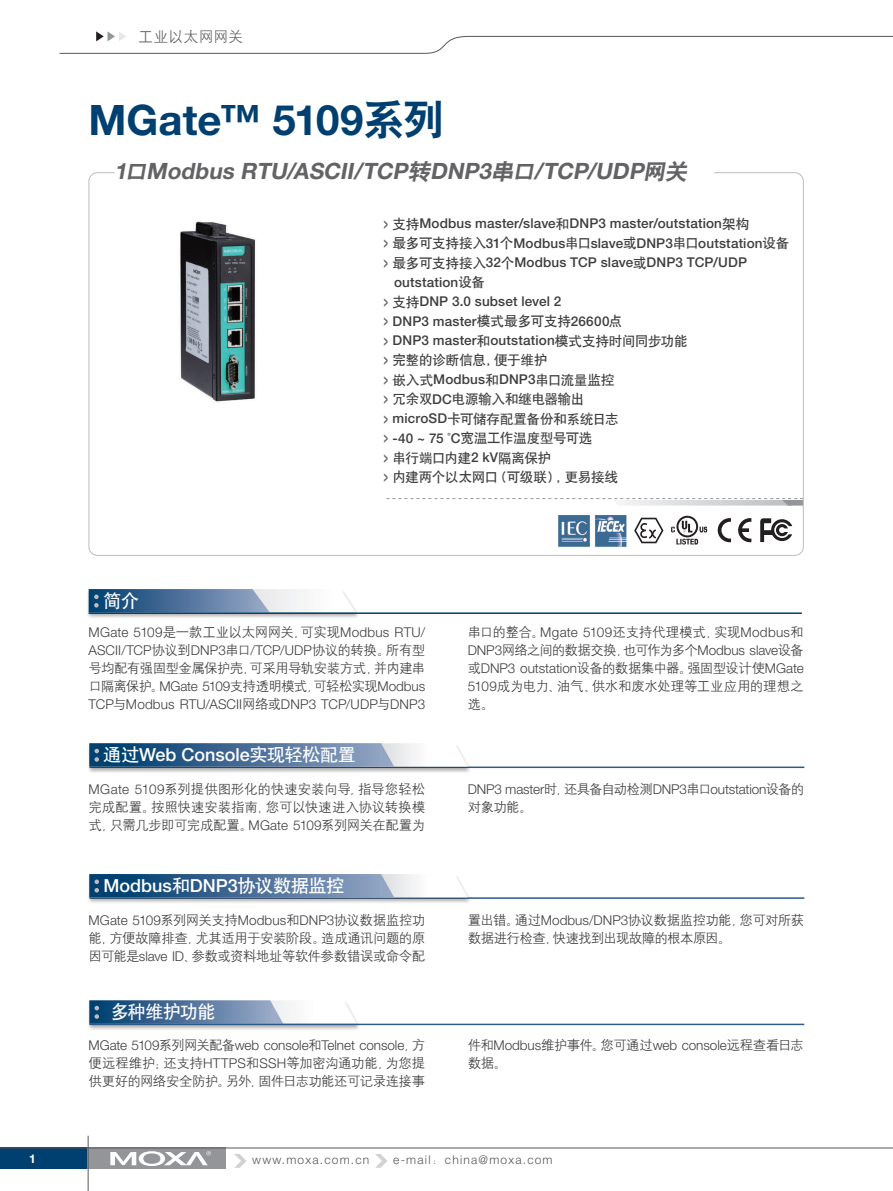
<style>
.page{position:relative;width:893px;height:1191px;background:#fff}
.page>*{position:absolute;margin:0;border:0;box-sizing:border-box;transform-origin:0 0}
.pro_name{font:700 42px "Helvetica Neue LT Std";color:#004071}
.pro_des{font:italic 700 22.5px "Helvetica Neue LT Std";color:#636366}
.topic{font:500 18px "Helvetica Neue LT Std";color:#fff}
.topic-2{font:18px "H Yb 1 gj";letter-spacing:-.04em;color:#fff}
.t1{font:15px "H Yg 2 gj";letter-spacing:-.005em;color:#636366}
.body{font:13.5px/18px "H Yg 2 gj";letter-spacing:-.04em;color:#3e3e3f;text-align:justify}
.t2{font:500 13.5px/19.5px "Helvetica Neue LT Std";letter-spacing:.01em;color:#3e3e3f}
.body-2{font:300 13.5px/18px "Helvetica Neue LT Std";letter-spacing:.005em;color:#3e3e3f;text-align:justify}
.t3{font:13.5px "H Yb 1 gj";letter-spacing:-.02em;color:#3e3e3f}
.body-3{font:13.5px/18px "H Yg 2 gj";letter-spacing:-.02em;color:#3e3e3f}
.t4{font:300 12px "Helvetica Neue LT Std";letter-spacing:.1em;color:#57585a}
.t5{font:700 12px "Helvetica Neue LT Std";color:#fff}
.s1{font-family:"H Yb 2 gj";font-weight:400}
.s2{font-weight:300;font-size:27px;color:#636366}
.s3{font-family:"H Yb 1 gj";font-weight:400}
.s4{font-family:"Helvetica Neue LT Std";font-weight:300;font-size:27px;color:#636366}
.s5{font-family:"Helvetica Neue LT Std";font-weight:500}
.s6{font-family:"H Yg 2 gj";font-weight:400}
.s7{font-family:"Helvetica Neue LT Std";font-weight:300}
</style>
<div class="page">
<div style="left:0;top:1147px;width:88px;height:22px;background:#004071"></div>
<div style="left:88px;top:1147px;width:138px;height:22px;background:#939598"></div>
<hr style="left:0;top:1147px;width:893px;height:1px;background:#57585a">
<svg style="left:110px;top:1151px;width:101px;height:15px"></svg>
<hr style="left:88px;top:1135px;width:1px;height:56px;background:#59595c">
<svg style="left:59px;top:31px;width:834px;height:23px"></svg>
<svg style="left:234px;top:1154px;width:12px;height:13px"></svg>
<svg style="left:375px;top:1154px;width:12px;height:13px"></svg>
<svg style="left:386px;top:498px;width:416px;height:7px"></svg>
<div style="left:87px;top:589px;width:273px;height:30px;background:#231f20;opacity:.35"></div>
<svg style="left:89px;top:589px;width:267px;height:23px"></svg>
<hr style="left:89px;top:612px;width:713px;height:2px;background:#004171">
<hr style="left:89px;top:766px;width:715px;height:2px;background:#2d5a88">
<div style="left:87px;top:743px;width:385px;height:31px;background:#231f20;opacity:.35"></div>
<svg style="left:89px;top:743px;width:379px;height:23px"></svg>
<hr style="left:89px;top:897px;width:715px;height:2px;background:#2d5a88">
<div style="left:87px;top:874px;width:385px;height:30px;background:#231f20;opacity:.35"></div>
<svg style="left:89px;top:874px;width:379px;height:23px"></svg>
<div style="left:87px;top:1000px;width:275px;height:31px;background:#231f20;opacity:.35"></div>
<svg style="left:89px;top:1000px;width:268px;height:23px"></svg>
<hr style="left:89px;top:1023px;width:715px;height:2px;background:#2d5a88">
<img style="left:180px;top:221px;width:76px;height:181px">
<svg style="left:634px;top:518px;width:29px;height:25px"></svg>
<img style="left:558px;top:515px;width:69px;height:32px">
<svg style="left:718px;top:518px;width:13px;height:24px"></svg>
<svg style="left:738px;top:518px;width:13px;height:24px"></svg>
<svg style="left:760px;top:518px;width:32px;height:24px"></svg>
<svg style="left:671px;top:516px;width:36px;height:28px"></svg>
<p class="t1" style="left:138px;top:29px;width:107px">工业以太网网关</p>
<p class="pro_name" style="left:89px;top:94px;width:358px">MGate™ 5109<span class="s1">系列</span></p>
<p class="pro_des" style="left:114px;top:157px;width:579px">1<span class="s1">口</span>Modbus RTU/ASCII/TCP<span class="s1">转</span>DNP3<span class="s1">串口</span>/TCP/UDP<span class="s1">网关</span></p>
<p class="topic-2" style="left:104px;top:592px;width:37px">简介</p>
<p class="t2" style="left:382px;top:214px;width:369px"><span class="s2">›</span> <span class="s3">支持</span>Modbus master/slave<span class="s3">和</span>DNP3 master/outstation<span class="s3">架构</span></p>
<p class="t2" style="left:382px;top:233px;width:409px"><span class="s2">›</span> <span class="s3">最多可支持接入</span>31<span class="s3">个</span>Modbus<span class="s3">串口</span>slave<span class="s3">或</span>DNP3<span class="s3">串口</span>outstation<span class="s3">设备</span></p>
<p class="t2" style="left:394px;top:253px;width:354px;text-indent:-12px"><span class="s2">›</span> <span class="s3">最多可支持接入</span>32<span class="s3">个</span>Modbus TCP slave<span class="s3">或</span>DNP3 TCP/UDP outstation<span class="s3">设备</span></p>
<p class="t2" style="left:382px;top:292px;width:181px"><span class="s2">›</span> <span class="s3">支持</span>DNP 3.0 subset level 2</p>
<p class="t2" style="left:382px;top:311px;width:242px"><span class="s2">›</span> DNP3 master<span class="s3">模式最多可支持</span>26600<span class="s3">点</span></p>
<p class="t2" style="left:382px;top:331px;width:307px"><span class="s2">›</span> DNP3 master<span class="s3">和</span>outstation<span class="s3">模式支持时间同步功能</span></p>
<p class="t3" style="left:382px;top:353px;width:167px"><span class="s4">›</span> 完整的诊断信息，便于维护</p>
<p class="t3" style="left:382px;top:373px;width:234px"><span class="s4">›</span> 嵌入式<span class="s5">Modbus</span>和<span class="s5">DNP3</span>串口流量监控</p>
<p class="t3" style="left:382px;top:392px;width:204px"><span class="s4">›</span> 冗余双<span class="s5">DC</span>电源输入和继电器输出</p>
<p class="t3" style="left:382px;top:412px;width:238px"><span class="s4">›</span> <span class="s5">microSD</span>卡可储存配置备份和系统日志</p>
<p class="t3" style="left:382px;top:431px;width:212px"><span class="s4">›</span> <span class="s5">-40 ~ 75 ˚C</span>宽温工作温度型号可选</p>
<p class="t3" style="left:382px;top:451px;width:171px"><span class="s4">›</span> 串行端口内建<span class="s5">2 kV</span>隔离保护</p>
<p class="t3" style="left:382px;top:470px;width:237px"><span class="s4">›</span> 内建两个以太网口（可级联），更易接线</p>
<p class="body-2" style="left:89px;top:623px;width:338px">MGate 5109<span class="s6">是一款工业以太网网关，可实现</span>Modbus RTU/ ASCII/TCP<span class="s6">协议到</span>DNP3<span class="s6">串口</span>/TCP/UDP<span class="s6">协议的转换。所有型号均配有强固型金属保护壳，可采用导轨安装方式，并内建串口隔离保护。</span>MGate 5109<span class="s6">支持透明模式，可轻松实现</span>Modbus TCP<span class="s6">与</span>Modbus RTU/ASCII<span class="s6">网络或</span>DNP3 TCP/UDP<span class="s6">与</span>DNP3</p>
<p class="topic" style="left:104px;top:744px;width:254px"><span class="s3">通过</span>Web Console<span class="s3">实现轻松配置</span></p>
<p class="body" style="left:89px;top:780px;width:338px"><span class="s7">MGate 5109</span>系列提供图形化的快速安装向导，指导您轻松完成配置。按照快速安装指南，您可以快速进入协议转换模式，只需几步即可完成配置。<span class="s7">MGate 5109</span>系列网关在配置为</p>
<p class="topic" style="left:104px;top:875px;width:242px">Modbus<span class="s3">和</span>DNP3<span class="s3">协议数据监控</span></p>
<p class="body" style="left:89px;top:911px;width:338px;line-height:17.5px"><span class="s7">MGate 5109</span>系列网关支持<span class="s7">Modbus</span>和<span class="s7">DNP3</span>协议数据监控功能，方便故障排查，尤其适用于安装阶段。造成通讯问题的原因可能是<span class="s7">slave ID</span>、参数或资料地址等软件参数错误或命令配</p>
<p class="topic-2" style="left:111px;top:1003px;width:106px">多种维护功能</p>
<p class="body" style="left:89px;top:1037px;width:338px;line-height:17.5px"><span class="s7">MGate 5109</span>系列网关配备<span class="s7">web console</span>和<span class="s7">Telnet console</span>，方便远程维护；还支持<span class="s7">HTTPS</span>和<span class="s7">SSH</span>等加密沟通功能，为您提供更好的网络安全防护。另外，固件日志功能还可记录连接事</p>
<p class="body" style="left:468px;top:623px;width:337px;line-height:18.5px">串口的整合。<span class="s7">Mgate 5109</span>还支持代理模式，实现<span class="s7">Modbus</span>和<span class="s7">DNP3</span>网络之间的数据交换，也可作为多个<span class="s7">Modbus slave</span>设备或<span class="s7">DNP3 outstation</span>设备的数据集中器。强固型设计使<span class="s7">MGate</span></p>
<p class="body-3" style="left:468px;top:677px;width:337px"><span class="s7">5109</span>成为电力、油气、供水和废水处理等工业应用的理想之选。</p>
<p class="body-2" style="left:468px;top:780px;width:338px;line-height:17.2px">DNP3 master<span class="s6">时，还具备自动检测</span>DNP3<span class="s6">串口</span>outstation<span class="s6">设备的对象功能。</span></p>
<p class="body" style="left:468px;top:910px;width:338px">置出错。通过<span class="s7">Modbus/DNP3</span>协议数据监控功能，您可对所获数据进行检查，快速找到出现故障的根本原因。</p>
<p class="body" style="left:468px;top:1036px;width:337px">件和<span class="s7">Modbus</span>维护事件。您可通过<span class="s7">web console</span>远程查看日志数据。</p>
<p class="t5" style="left:29px;top:1151px;width:8px">1</p>
<p class="t4" style="left:252px;top:1151px;width:119px">www.moxa.com.cn</p>
<p class="t4" style="left:393px;top:1151px;width:161px">e-mail<span class="s6">：</span>china@moxa.com</p>
</div>
